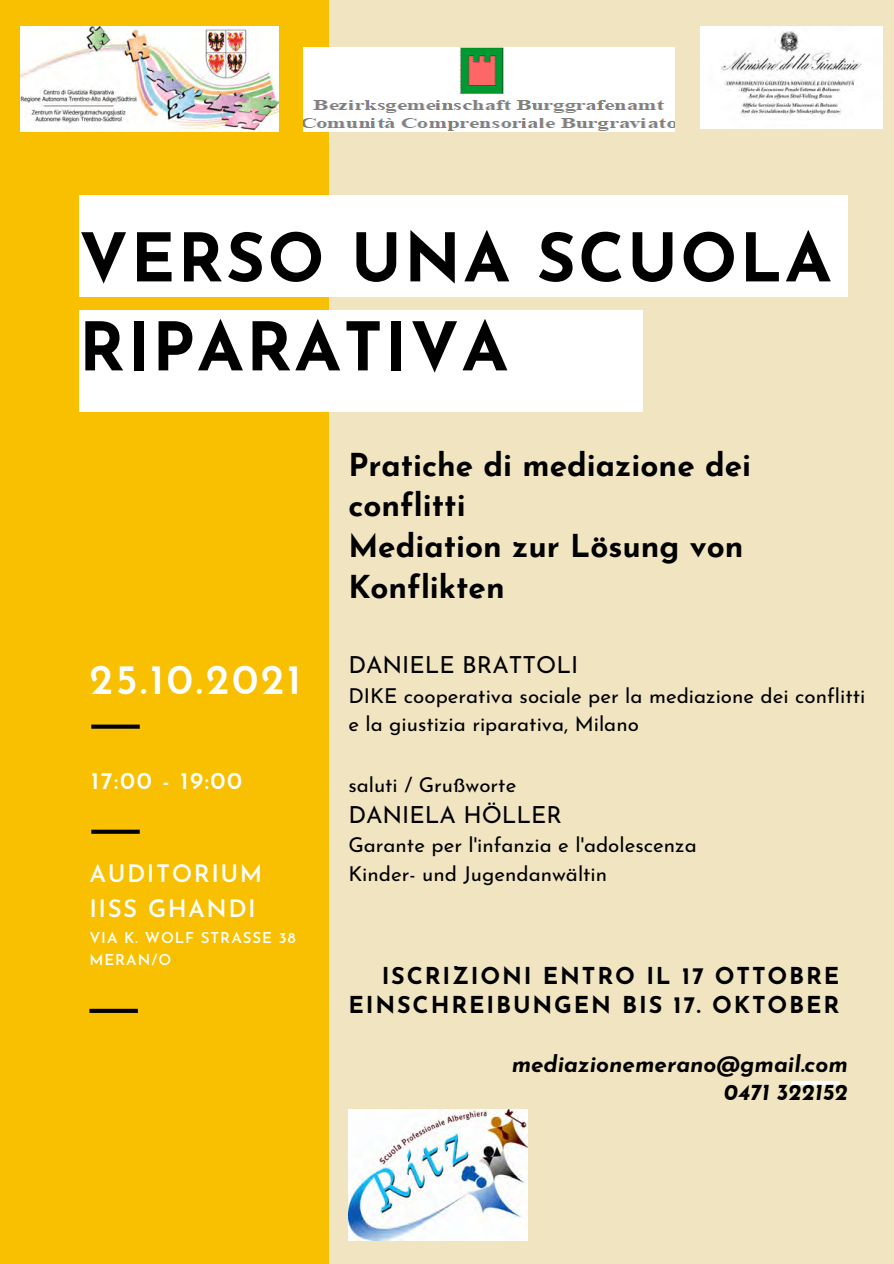
<style>
.page{position:relative;width:894px;height:1264px;background:#fff}
.page>*{position:absolute;margin:0;border:0;box-sizing:border-box;transform-origin:0 0}
.t1{font:700 66.75px/88.9px "Josefin Sans";letter-spacing:.035em;color:#000}
.t2{font:600 42px "Josefin Sans";letter-spacing:.065em;color:#fff}
.t3{font:700 31.5px/40.5px "Josefin Sans";color:#000}
.t4{font:600 24px "Josefin Sans";letter-spacing:.065em;color:#fff}
.t5{font:23.55px "Josefin Sans";color:#000}
.t6{font:700 23.25px "Josefin Sans";letter-spacing:.08em;color:#000}
.t7{font:italic 700 22.5px "Josefin Sans";color:#000}
.t8{font:20.55px/28.2px "Josefin Sans";color:#000}
.t9{font:600 15px "Josefin Sans";letter-spacing:.065em;color:#fff}
</style>
<div class="page">
<div style="left:0;top:0;width:893px;height:1263px;background:#f1e5c1"></div>
<div style="left:0;top:0;width:328px;height:1263px;background:#f8c000"></div>
<svg style="left:89px;top:1008px;width:49px;height:4px"></svg>
<svg style="left:91px;top:829px;width:49px;height:4px"></svg>
<svg style="left:91px;top:724px;width:49px;height:4px"></svg>
<div style="left:79px;top:195px;width:768px;height:101px;background:#fff"></div>
<div style="left:79px;top:310px;width:563px;height:101px;background:#fff"></div>
<svg style="left:791px;top:1081px;width:48px;height:4px"></svg>
<img style="left:21px;top:26px;width:258px;height:105px">
<img style="left:303px;top:48px;width:371px;height:83px">
<img style="left:348px;top:1109px;width:179px;height:131px">
<img style="left:700px;top:26px;width:182px;height:103px">
<p class="t1" style="left:79px;top:220px;width:753px">VERSO UNA SCUOLA<br>RIPARATIVA</p>
<p class="t2" style="left:89px;top:662px;width:213px">25.10.2021</p>
<p class="t4" style="left:91px;top:771px;width:152px">17:00 - 19:00</p>
<p class="t4" style="left:89px;top:864px;width:174px">AUDITORIUM</p>
<p class="t4" style="left:89px;top:899px;width:168px">IISS GHANDI</p>
<p class="t9" style="left:89px;top:931px;width:207px">VIA K. WOLF STRASSE 38</p>
<p class="t9" style="left:89px;top:953px;width:83px">MERAN/O</p>
<p class="t3" style="left:348px;top:447px;width:404px">Pratiche di mediazione dei conflitti</p>
<p class="t3" style="left:348px;top:529px;width:396px">Mediation zur Lösung von<br>Konflikten</p>
<p class="t5" style="left:348px;top:655px;width:231px">DANIELE BRATTOLI</p>
<p class="t8" style="left:348px;top:683px;width:518px">DIKE cooperativa sociale per la mediazione dei conflitti e la giustizia riparativa, Milano</p>
<p class="t8" style="left:348px;top:772px;width:169px">saluti / Grußworte</p>
<p class="t5" style="left:348px;top:805px;width:215px">DANIELA HÖLLER</p>
<p class="t8" style="left:348px;top:833px;width:350px">Garante per l'infanzia e l'adolescenza</p>
<p class="t8" style="left:348px;top:861px;width:260px">Kinder- und Jugendanwältin</p>
<p class="t6" style="left:381px;top:966px;width:459px">ISCRIZIONI ENTRO IL 17 OTTOBRE</p>
<p class="t6" style="left:348px;top:995px;width:492px">EINSCHREIBUNGEN BIS 17. OKTOBER</p>
<p class="t7" style="left:511px;top:1054px;width:337px">mediazionemerano@gmail.com</p>
<p class="t7" style="left:723px;top:1082px;width:126px">0471 322152</p>
</div>
